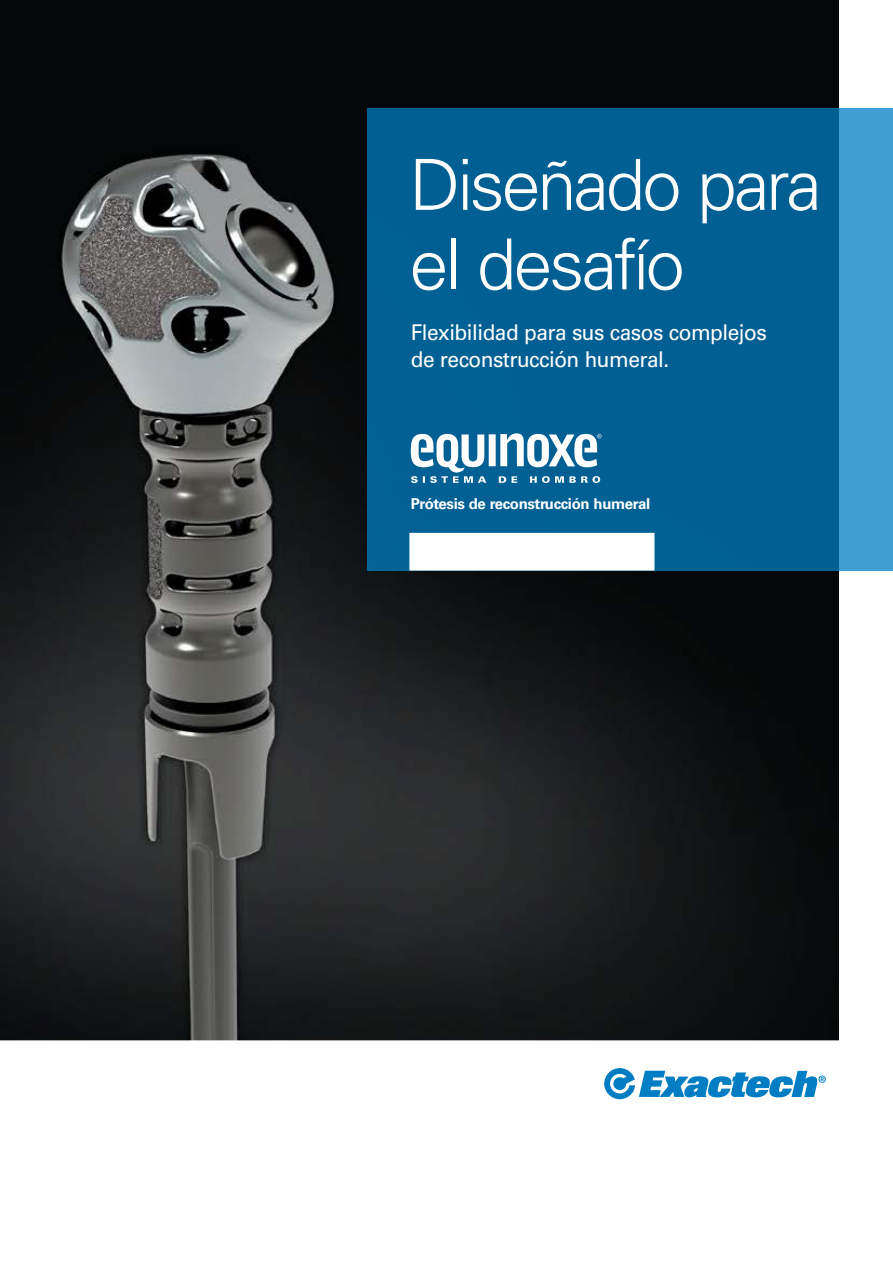
<style>
.page{position:relative;width:893px;height:1263px;background:#fff}
.page>*{position:absolute;margin:0;border:0;box-sizing:border-box;transform-origin:0 0}
.t1{font:300 70.5px/79.5px "Univers LT Std";letter-spacing:-.045em;color:#fff}
.t2{font:21.75px/26.2px "Univers LT Std";letter-spacing:-.025em;color:#fff;scale:.96 1}
.t3{font:700 15px "Univers LT Std";letter-spacing:-.025em;color:#fff}
</style>
<div class="page">
<img style="left:0;top:0;width:839px;height:1040px">
<div style="left:839px;top:108px;width:54px;height:463px;background:#409ed2"></div>
<div style="left:367px;top:108px;width:472px;height:463px;background:#015f94"></div>
<div style="left:410px;top:534px;width:244px;height:36px;background:#fff"></div>
<div style="left:409px;top:533px;width:245px;height:38px;border:2px solid #fff"></div>
<svg style="left:604px;top:1068px;width:222px;height:31px"></svg>
<svg style="left:411px;top:433px;width:191px;height:50px"></svg>
<h1 class="t1" style="left:409px;top:145px;width:414px">Diseñado para el desafío</h1>
<p class="t2" style="left:411px;top:320px;width:372px">Flexibilidad para sus casos complejos de reconstrucción humeral.</p>
<p class="t3" style="left:411px;top:495px;width:241px">Prótesis de reconstrucción humeral</p>
</div>
